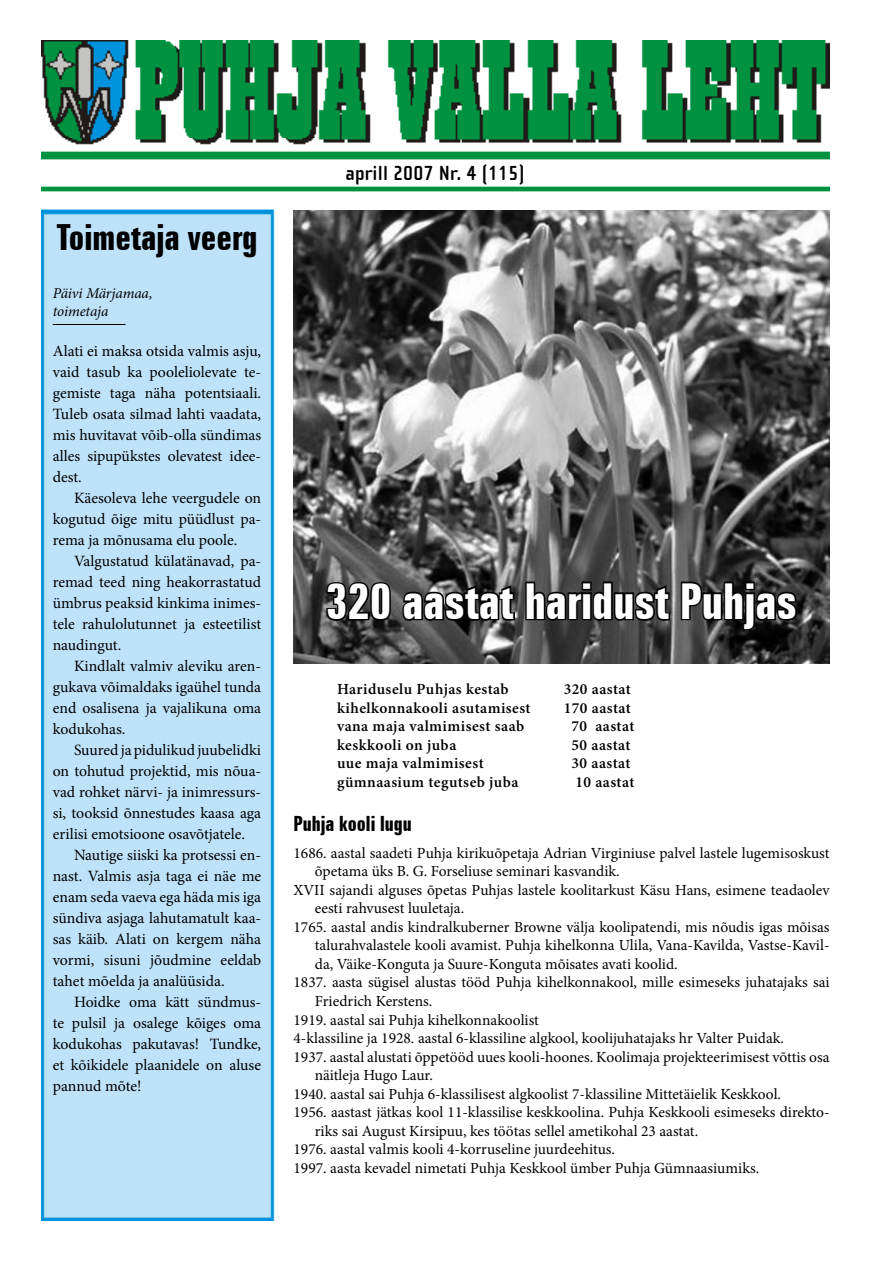
<style>
.page{position:relative;width:893px;height:1263px;background:#fff}
.page>*{position:absolute;margin:0;border:0;box-sizing:border-box;transform-origin:0 0}
.t1{font:700 extra-condensed 49.5px "Zurich BT";color:#fff}
.t2{font:700 extra-condensed 36px "Zurich BT";color:#000}
.t3{font:700 21px "Cholla Sans";letter-spacing:.01em;color:#000}
.t4{font:700 extra-condensed 21px "Zurich BT";color:#000}
.t5{font:15.75px/21px "Minion Pro";color:#000;text-align:justify}
.t6{font:15.45px "Minion Pro";color:#000}
.t7{font:600 15.45px "Minion Pro";letter-spacing:.03em;color:#000}
.t8{font:italic 15px/18px "Minion Pro";letter-spacing:-.01em;color:#000}
</style>
<div class="page">
<img style="left:41px;top:41px;width:788px;height:1179px">
<img style="left:293px;top:210px;width:536px;height:453px">
<hr style="left:53px;top:324px;width:72px;height:1px;background:#000">
<svg style="left:324px;top:580px;width:475px;height:52px;background:#323232"></svg>
<h2 class="t2" style="left:56px;top:224px;width:203px">Toimetaja veerg</h2>
<p class="t8" style="left:53px;top:285px;width:101px">Päivi Märjamaa, toimetaja</p>
<p class="t5" style="left:53px;top:341px;width:210px">Alati ei maksa otsida valmis asju, vaid tasub ka pooleliolevate te&shy;gemiste taga näha potentsiaali.<br>Tuleb osata silmad lahti vaadata, mis huvitavat võib-olla sündimas alles sipupükstes olevatest idee&shy;dest.</p>
<p class="t5" style="left:53px;top:488px;width:210px;text-indent:21px">Käesoleva lehe veergudele on kogutud õige mitu püüdlust pa&shy;rema ja mõnusama elu poole.</p>
<p class="t5" style="left:53px;top:551px;width:210px;text-indent:21px">Valgustatud külatänavad, pa&shy;remad teed ning heakorrastatud ümbrus peaksid kinkima inimes&shy;tele rahulolutunnet ja esteetilist naudingut.</p>
<p class="t5" style="left:53px;top:656px;width:210px;text-indent:21px">Kindlalt valmiv aleviku aren&shy;gukava võimaldaks igaühel tunda end osalisena ja vajalikuna oma kodukohas.</p>
<p class="t5" style="left:53px;top:740px;width:210px;text-indent:21px">Suured ja pidulikud juubelidki on tohutud projektid, mis nõua&shy;vad rohket närvi- ja inimressurs&shy;si, tooksid õnnestudes kaasa aga erilisi emotsioone osavõtjatele.</p>
<p class="t5" style="left:53px;top:845px;width:210px;text-indent:21px">Nautige siiski ka protsessi en&shy;nast. Valmis asja taga ei näe me enam seda vaeva ega häda mis iga sündiva asjaga lahutamatult kaa&shy;sas käib. Alati on kergem näha vormi, sisuni jõudmine eeldab tahet mõelda ja analüüsida.</p>
<p class="t5" style="left:53px;top:992px;width:210px;text-indent:21px">Hoidke oma kätt sündmus&shy;te pulsil ja osalege kõiges oma kodukohas pakutavas! Tundke, et kõikidele plaanidele on aluse pannud mõte!</p>
<h3 class="t3" style="left:345px;top:164px;width:181px">aprill 2007 Nr. 4 (115)</h3>
<h1 class="t1" style="left:326px;top:582px;width:472px">320 aastat haridust Puhjas</h1>
<p class="t7" style="left:337px;top:683px;width:173px">Hariduselu Puhjas kestab</p>
<p class="t7" style="left:563px;top:683px;width:69px">320 aastat</p>
<p class="t7" style="left:337px;top:702px;width:195px">kihelkonnakooli asutamisest</p>
<p class="t7" style="left:563px;top:702px;width:69px">170 aastat</p>
<p class="t7" style="left:337px;top:720px;width:189px">vana maja valmimisest saab</p>
<p class="t7" style="left:571px;top:720px;width:64px">70 aastat</p>
<p class="t7" style="left:337px;top:739px;width:121px">keskkooli on juba</p>
<p class="t7" style="left:571px;top:739px;width:61px">50 aastat</p>
<p class="t7" style="left:337px;top:757px;width:148px">uue maja valmimisest</p>
<p class="t7" style="left:571px;top:757px;width:61px">30 aastat</p>
<p class="t7" style="left:337px;top:776px;width:183px">gümnaasium tegutseb juba</p>
<p class="t7" style="left:575px;top:776px;width:61px">10 aastat</p>
<h3 class="t4" style="left:293px;top:815px;width:120px">Puhja kooli lugu</h3>
<p class="t6" style="left:293px;top:845px;width:537px">1686. aastal saadeti Puhja kirikuõpetaja Adrian Virginiuse palvel lastele lugemisoskust</p>
<p class="t6" style="left:315px;top:863px;width:306px">õpetama üks B. G. Forseliuse seminari kasvandik.</p>
<p class="t6" style="left:293px;top:882px;width:537px">XVII sajandi alguses õpetas Puhjas lastele koolitarkust Käsu Hans, esimene teadaolev</p>
<p class="t6" style="left:315px;top:900px;width:151px">eesti rahvusest luuletaja.</p>
<p class="t6" style="left:293px;top:919px;width:537px">1765. aastal andis kindralkuberner Browne välja koolipatendi, mis nõudis igas mõisas</p>
<p class="t6" style="left:315px;top:938px;width:516px">talurahvalastele kooli avamist. Puhja kihelkonna Ulila, Vana-Kavilda, Vastse-Kavil-</p>
<p class="t6" style="left:315px;top:956px;width:364px">da, Väike-Konguta ja Suure-Konguta mõisates avati koolid.</p>
<p class="t6" style="left:293px;top:975px;width:537px">1837. aasta sügisel alustas tööd Puhja kihelkonnakool, mille esimeseks juhatajaks sai</p>
<p class="t6" style="left:315px;top:993px;width:119px">Friedrich Kerstens.</p>
<p class="t6" style="left:293px;top:1012px;width:247px">1919. aastal sai Puhja kihelkonnakoolist</p>
<p class="t6" style="left:293px;top:1030px;width:492px">4-klassiline ja 1928. aastal 6-klassiline algkool, koolijuhatajaks hr Valter Puidak.</p>
<p class="t6" style="left:293px;top:1049px;width:537px">1937. aastal alustati õppetööd uues kooli-hoones. Koolimaja projekteerimisest võttis osa</p>
<p class="t6" style="left:315px;top:1067px;width:120px">näitleja Hugo Laur.</p>
<p class="t6" style="left:293px;top:1086px;width:489px">1940. aastal sai Puhja 6-klassilisest algkoolist 7-klassiline Mittetäielik Keskkool.</p>
<p class="t6" style="left:293px;top:1104px;width:537px">1956. aastast jätkas kool 11-klassilise keskkoolina. Puhja Keskkooli esimeseks direkto-</p>
<p class="t6" style="left:315px;top:1123px;width:385px">riks sai August Kirsipuu, kes töötas sellel ametikohal 23 aastat.</p>
<p class="t6" style="left:293px;top:1141px;width:323px">1976. aastal valmis kooli 4-korruseline juurdeehitus.</p>
<p class="t6" style="left:293px;top:1160px;width:467px">1997. aasta kevadel nimetati Puhja Keskkool ümber Puhja Gümnaasiumiks.</p>
</div>
